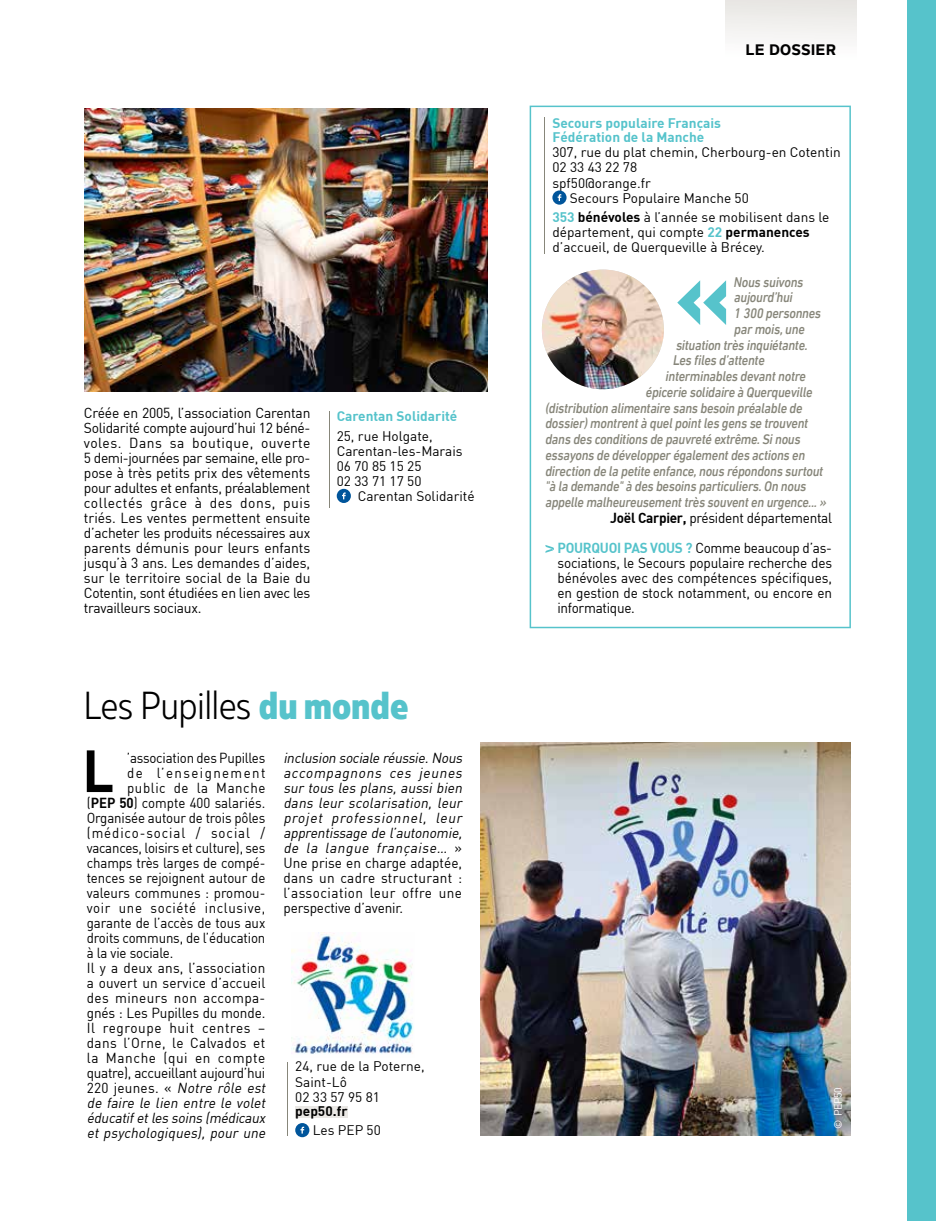
<style>
.page{position:relative;width:936px;height:1221px;background:#fff}
.page>*{position:absolute;margin:0;border:0;box-sizing:border-box;transform-origin:0 0}
.t1{font:700 58.5px "DIN";color:#000;scale:.95 1}
.t2{font:300 39px "Muller Narrow";color:#000}
.t3{font:800 15px "Nolan Next";color:#000}
.t4{font:italic 500 14.25px "DIN Next LT Pro";letter-spacing:-.02em;color:#87867a;scale:.91 1}
.t5{font:14.25px/15px "DIN";letter-spacing:-.01em;color:#000;text-align:justify}
.t6{font:italic 14.25px/15px "DIN";color:#000;scale:.95 1}
.t7{font:14.25px/15px "DIN";letter-spacing:-.01em;color:#000;text-align:right;scale:.95 1}
.t8{font:14.25px "DIN";letter-spacing:-.01em;color:#000;scale:.93 1}
.t9{font:14.25px "DIN";letter-spacing:.03em;color:#000;scale:.95 1}
.t10{font:14.25px "DIN";letter-spacing:.045em;color:#000;scale:.95 1}
.t11{font:14.25px "DIN";letter-spacing:.015em;color:#000;scale:.95 1}
.t12{font:14.25px "DIN";letter-spacing:.01em;color:#000;scale:.95 1}
.t13{font:14.25px "DIN";letter-spacing:.05em;color:#000;scale:.93 1}
.t14{font:14.25px "DIN";letter-spacing:.07em;color:#000;scale:.93 1}
.t15{font:14.25px "DIN";letter-spacing:.105em;color:#000;scale:.93 1}
.t16{font:14.25px "DIN";letter-spacing:.045em;color:#000;scale:.93 1}
.t17{font:13.65px/15px "DIN";color:#000}
.t18{font:700 13.65px/14.4px "DIN";color:#56c3cb}
.t19{font:700 13.65px "DIN";color:#000}
.t20{font:10.5px "DIN";letter-spacing:-.03em;color:#fff}
.s1{font-weight:800;color:#56c3cb}
.s2{font-weight:700}
.s3{font-style:normal}
.s4{font-weight:700;color:#56c3cb}
</style>
<div class="page">
<div style="left:725px;top:0;width:131px;height:68px;background:linear-gradient(to bottom,#e7e6e2,#fff)"></div>
<div style="left:907px;top:0;width:28px;height:1220px;background:#56c3cb"></div>
<svg style="left:529px;top:106px;width:321px;height:522px"></svg>
<img style="left:292px;top:932px;width:122px;height:122px">
<div style="left:295px;top:1105px;width:52px;height:12px;background:#eae8e5"></div>
<svg style="left:295px;top:1123px;width:14px;height:14px"></svg>
<hr style="left:287px;top:1062px;width:1px;height:73px;background:#87867a">
<svg style="left:337px;top:489px;width:14px;height:14px"></svg>
<hr style="left:329px;top:411px;width:1px;height:96px;background:#87867a">
<img style="left:84px;top:108px;width:403px;height:283px">
<img style="left:480px;top:743px;width:370px;height:392px">
<svg style="left:677px;top:280px;width:49px;height:45px"></svg>
<svg style="left:545px;top:545px;width:9px;height:8px"></svg>
<svg style="left:552px;top:190px;width:14px;height:15px"></svg>
<hr style="left:544px;top:118px;width:1px;height:136px;background:#87867a">
<p class="t5" style="left:84px;top:406px;width:228px">Créée en 2005, l’association Carentan Solidarité compte aujourd’hui 12 béné&shy;voles. Dans sa boutique, ouverte 5 demi-journées par semaine, elle pro&shy;pose à très petits prix des vêtements pour adultes et enfants, préalablement collectés grâce à des dons, puis triés. Les ventes permettent ensuite d’acheter les produits nécessaires aux parents démunis pour leurs enfants jusqu’à 3 ans. Les demandes d’aides, sur le territoire social de la Baie du Cotentin, sont étudiées en lien avec les travailleurs sociaux.</p>
<p class="t18" style="left:337px;top:410px;width:122px">Carentan Solidarité</p>
<p class="t17" style="left:337px;top:429px;width:127px">25, rue Holgate,<br>Carentan-les-Marais<br>06 70 85 15 25<br>02 33 71 17 50</p>
<p class="t17" style="left:357px;top:489px;width:118px">Carentan Solidarité</p>
<h2 class="t2" style="left:84px;top:682px;width:326px">Les Pupilles <span class="s1">du monde</span></h2>
<h1 class="t1" style="left:82px;top:742px;width:35px">L</h1>
<p class="t8" style="left:127px;top:751px;width:150px">’association des Pupilles</p>
<p class="t15" style="left:127px;top:766px;width:150px">de l’enseignement</p>
<p class="t16" style="left:127px;top:781px;width:150px">public de la Manche</p>
<p class="t8" style="left:87px;top:796px;width:194px">(<span class="s2">PEP 50</span>) compte 400 salariés.</p>
<p class="t8" style="left:87px;top:811px;width:193px">Organisée autour de trois pôles</p>
<p class="t14" style="left:87px;top:826px;width:193px">(médico-social / social /</p>
<p class="t8" style="left:87px;top:841px;width:193px">vacances, loisirs et culture), ses</p>
<p class="t8" style="left:87px;top:856px;width:193px">champs très larges de compé-</p>
<p class="t8" style="left:87px;top:871px;width:193px">tences se rejoignent autour de</p>
<p class="t8" style="left:87px;top:886px;width:194px">valeurs communes : promou-</p>
<p class="t13" style="left:87px;top:901px;width:193px">voir une société inclusive,</p>
<p class="t8" style="left:87px;top:916px;width:193px">garante de l’accès de tous aux</p>
<p class="t8" style="left:87px;top:931px;width:193px">droits communs, de l’éducation</p>
<p class="t8" style="left:87px;top:946px;width:95px">à la vie sociale.</p>
<p class="t11" style="left:87px;top:961px;width:189px">Il y a deux ans, l’association</p>
<p class="t12" style="left:87px;top:976px;width:189px">a ouvert un service d’accueil</p>
<p class="t9" style="left:87px;top:991px;width:189px">des mineurs non accompa-</p>
<p class="t7" style="left:87px;top:1006px;width:189px">gnés : Les Pupilles du monde.</p>
<p class="t10" style="left:87px;top:1021px;width:189px">Il regroupe huit centres –</p>
<p class="t9" style="left:87px;top:1036px;width:189px">dans l’Orne, le Calvados et</p>
<p class="t10" style="left:87px;top:1051px;width:189px">la Manche (qui en compte</p>
<p class="t7" style="left:87px;top:1066px;width:189px">quatre), accueillant aujourd’hui</p>
<p class="t6" style="left:87px;top:1081px;width:192px"><span class="s3">2 2 0 j e u n e s . «</span> Notre rôle est</p>
<p class="t6" style="left:87px;top:1096px;width:192px">de faire le lien entre le volet</p>
<p class="t6" style="left:87px;top:1111px;width:192px">éducatifetles soins (médicaux</p>
<p class="t6" style="left:87px;top:1126px;width:192px">et psychologiques), pour une</p>
<p class="t6" style="left:283px;top:751px;width:192px">inclusion sociale réussie.Nous accompagnons ces jeunes sur tous les plans, aussi bien dans leur scolarisation, leur projet professionnel, leur apprentissage de l’autonomie, de la langue française… <span class="s3">»<br>Une prise en charge adaptée, dans un cadre structurant : l’association leur offre une perspective d’avenir.</span></p>
<p class="t17" style="left:295px;top:1059px;width:131px">24, rue de la Poterne,<br>Saint-Lô<br>02 33 57 95 81</p>
<p class="t19" style="left:295px;top:1104px;width:54px">pep50.fr</p>
<p class="t17" style="left:313px;top:1123px;width:70px">Les PEP 50</p>
<p class="t3" style="left:745px;top:41px;width:92px">LE DOSSIER</p>
<p class="t18" style="left:552px;top:116px;width:170px">Secours populaire Français<br>Fédération de la Manche</p>
<p class="t17" style="left:552px;top:146px;width:290px">307, rue du plat chemin, Cherbourg-en Cotentin</p>
<p class="t17" style="left:552px;top:161px;width:86px">02 33 43 22 78</p>
<p class="t17" style="left:552px;top:176px;width:100px">spf50@orange.fr</p>
<p class="t17" style="left:570px;top:191px;width:180px">Secours Populaire Manche 50</p>
<p class="t17" style="left:552px;top:210px;width:278px"><span class="s4">353</span> <span class="s2">bénévoles</span> à l’année se mobilisent dans le département, qui compte <span class="s4">22</span> <span class="s2">permanences </span>d’accueil, de Querqueville à Brécey.</p>
<p class="t4" style="left:734px;top:273px;width:78px">Nous suivons</p>
<p class="t4" style="left:734px;top:289px;width:66px">aujourd’hui</p>
<p class="t4" style="left:734px;top:305px;width:97px">1 300 personnes</p>
<p class="t4" style="left:734px;top:321px;width:79px">par mois, une</p>
<p class="t4" style="left:676px;top:336px;width:146px">situation très inquiétante.</p>
<p class="t4" style="left:673px;top:352px;width:102px">Les files d’attente</p>
<p class="t4" style="left:665px;top:368px;width:156px">interminables devant notre</p>
<p class="t4" style="left:646px;top:384px;width:184px">épicerie solidaire à Querqueville</p>
<p class="t4" style="left:545px;top:399px;width:284px">(distribution alimentaire sans besoin préalable de</p>
<p class="t4" style="left:545px;top:415px;width:290px">dossier) montrent à quel point les gens se trouvent</p>
<p class="t4" style="left:545px;top:431px;width:282px">dans des conditions de pauvreté extrême. Si nous</p>
<p class="t4" style="left:545px;top:447px;width:287px">essayons de développer également des actions en</p>
<p class="t4" style="left:545px;top:462px;width:307px">direction de la petite enfance, nous répondons surtout</p>
<p class="t4" style="left:545px;top:478px;width:288px">"à la demande" à des besoins particuliers. On nous</p>
<p class="t4" style="left:545px;top:494px;width:310px">appelle malheureusement très souvent en urgence... »</p>
<p class="t7" style="left:557px;top:503px;width:290px;line-height:30px"><span class="s2">Joël Carpier,</span> président départemental<br><span class="s4">POURQUOI PAS VOUS ?</span> Comme beaucoup d’as-</p>
<p class="t7" style="left:557px;top:556px;width:290px;text-align:justify">sociations, le Secours populaire recherche des bénévoles avec des compétences spécifiques, en gestion de stock notamment, ou encore en informatique.</p>
<p class="t20" style="left:833px;top:1128px;width:43px;rotate:-90deg">© PEP50</p>
</div>
